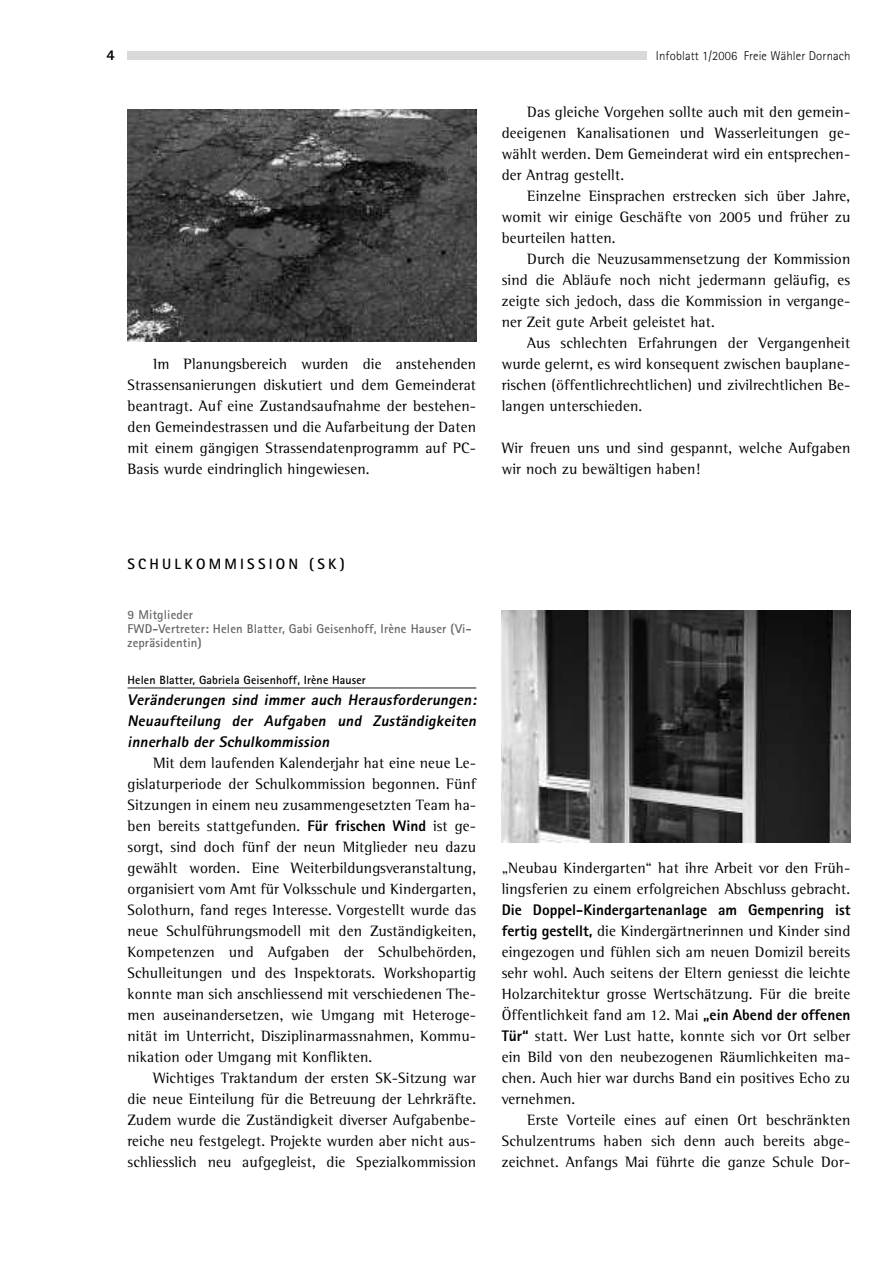
<style>
.page{position:relative;width:893px;height:1263px;background:#fff}
.page>*{position:absolute;margin:0;border:0;box-sizing:border-box;transform-origin:0 0}
.t1{font:15.3px/21px "Rotis Semi Serif";letter-spacing:.01em;color:#000;text-align:justify}
.t2{font:15.3px/21px "Rotis Extra Kursiv";letter-spacing:.01em;color:#000;text-align:justify}
.t3{font:800 15.3px "Rotis Sans Serif";color:#000}
.t4{font:700 15px "Rotis Sans Serif";letter-spacing:.215em;color:#000}
.t5{font:800 15px "Rotis Sans Serif";color:#000}
.t6{font:700 12.75px/14px "Rotis Sans Serif";letter-spacing:.01em;color:#666}
.t7{font:300 12.75px "Rotis Sans Serif";letter-spacing:.01em;color:#000}
.t8{font:700 12px "Rotis Sans Serif";letter-spacing:.01em;color:#000}
.s1{font-family:"Rotis Sans Serif";font-weight:800}
</style>
<div class="page">
<div style="left:128px;top:51px;width:519px;height:9px;background:#d9d9d9"></div>
<img style="left:128px;top:109px;width:348px;height:232px">
<hr style="left:128px;top:687px;width:348px;height:2px;background:#666">
<img style="left:502px;top:610px;width:348px;height:232px">
<p class="t5" style="left:106px;top:50px;width:10px">4</p>
<p class="t7" style="left:656px;top:51px;width:196px">Infoblatt 1/2006 Freie Wähler Dornach</p>
<p class="t1" style="left:128px;top:355px;width:350px;text-indent:26px">Im Planungsbereich wurden die anstehenden Strassensanierungen diskutiert und dem Gemeinderat beantragt. Auf eine Zustandsaufnahme der bestehen&shy;den Gemeindestrassen und die Aufarbeitung der Daten mit einem gängigen Strassendatenprogramm auf PC-Basis wurde eindringlich hingewiesen.</p>
<p class="t1" style="left:502px;top:103px;width:350px;text-indent:26px">Das gleiche Vorgehen sollte auch mit den gemein&shy;deeigenen Kanalisationen und Wasserleitungen ge&shy;wählt werden. Dem Gemeinderat wird ein entsprechen&shy;der Antrag gestellt.</p>
<p class="t1" style="left:502px;top:187px;width:350px;text-indent:26px">Einzelne Einsprachen erstrecken sich über Jahre, womit wir einige Geschäfte von 2005 und früher zu beurteilen hatten.</p>
<p class="t1" style="left:502px;top:250px;width:350px;text-indent:26px">Durch die Neuzusammensetzung der Kommission sind die Abläufe noch nicht jedermann geläufig, es zeigte sich jedoch, dass die Kommission in vergange&shy;ner Zeit gute Arbeit geleistet hat.</p>
<p class="t1" style="left:502px;top:334px;width:350px;text-indent:26px">Aus schlechten Erfahrungen der Vergangenheit wurde gelernt, es wird konsequent zwischen bauplane&shy;rischen (öffentlichrechtlichen) und zivilrechtlichen Be&shy;langen unterschieden.</p>
<p class="t1" style="left:502px;top:439px;width:350px">Wir freuen uns und sind gespannt, welche Aufgaben wir noch zu bewältigen haben!</p>
<p class="t4" style="left:128px;top:558px;width:219px">SCHULKOMMISSION (SK)</p>
<p class="t6" style="left:128px;top:609px;width:345px">9 Mitglieder<br>FWD-Vertreter: Helen Blatter, Gabi Geisenhoff, Irène Hauser (Vi&shy;zepräsidentin)</p>
<p class="t8" style="left:128px;top:676px;width:240px">Helen Blatter, Gabriela Geisenhoff, Irène Hauser</p>
<p class="t2" style="left:128px;top:689px;width:350px">Veränderungen sind immer auch Herausforderungen:<br>Neuaufteilung der Aufgaben und Zuständigkeiten innerhalb der Schulkommission</p>
<p class="t1" style="left:128px;top:754px;width:350px;text-indent:26px">Mit dem laufenden Kalenderjahr hat eine neue Le&shy;gislaturperiode der Schulkommission begonnen. Fünf Sitzungen in einem neu zusammengesetzten Team ha&shy;ben bereits stattgefunden. <span class="s1">Für frischen Wind</span> ist ge&shy;sorgt, sind doch fünf der neun Mitglieder neu dazu gewählt worden. Eine Weiterbildungsveranstaltung, organisiert vom Amt für Volksschule und Kindergarten, Solothurn, fand reges Interesse. Vorgestellt wurde das neue Schulführungsmodell mit den Zuständigkeiten, Kompetenzen und Aufgaben der Schulbehörden, Schulleitungen und des Inspektorats. Workshopartig konnte man sich anschliessend mit verschiedenen The&shy;men auseinandersetzen, wie Umgang mit Heteroge&shy;nität im Unterricht, Disziplinarmassnahmen, Kommu&shy;nikation oder Umgang mit Konflikten.</p>
<p class="t1" style="left:128px;top:1069px;width:350px;text-indent:26px">Wichtiges Traktandum der ersten SK-Sitzung war die neue Einteilung für die Betreuung der Lehrkräfte.<br>Zudem wurde die Zuständigkeit diverser Aufgabenbe&shy;reiche neu festgelegt. Projekte wurden aber nicht aus&shy;schliesslich neu aufgegleist, die Spezialkommission</p>
<p class="t1" style="left:502px;top:859px;width:350px">„Neubau Kindergarten“ hat ihre Arbeit vor den Früh&shy;lingsferien zu einem erfolgreichen Abschluss gebracht.</p>
<p class="t3" style="left:502px;top:904px;width:350px">Die Doppel-Kindergartenanlage am Gempenring ist</p>
<p class="t1" style="left:502px;top:922px;width:350px"><span class="s1">fertig gestellt,</span> die Kindergärtnerinnen und Kinder sind eingezogen und fühlen sich am neuen Domizil bereits sehr wohl. Auch seitens der Eltern geniesst die leichte Holzarchitektur grosse Wertschätzung. Für die breite Öffentlichkeit fand am 12. Mai <span class="s1">„ein Abend der offenen Tür“</span> statt. Wer Lust hatte, konnte sich vor Ort selber ein Bild von den neubezogenen Räumlichkeiten ma&shy;chen. Auch hier war durchs Band ein positives Echo zu vernehmen.</p>
<p class="t1" style="left:502px;top:1111px;width:350px;text-indent:26px">Erste Vorteile eines auf einen Ort beschränkten Schulzentrums haben sich denn auch bereits abge&shy;zeichnet. Anfangs Mai führte die ganze Schule Dor-</p>
</div>
